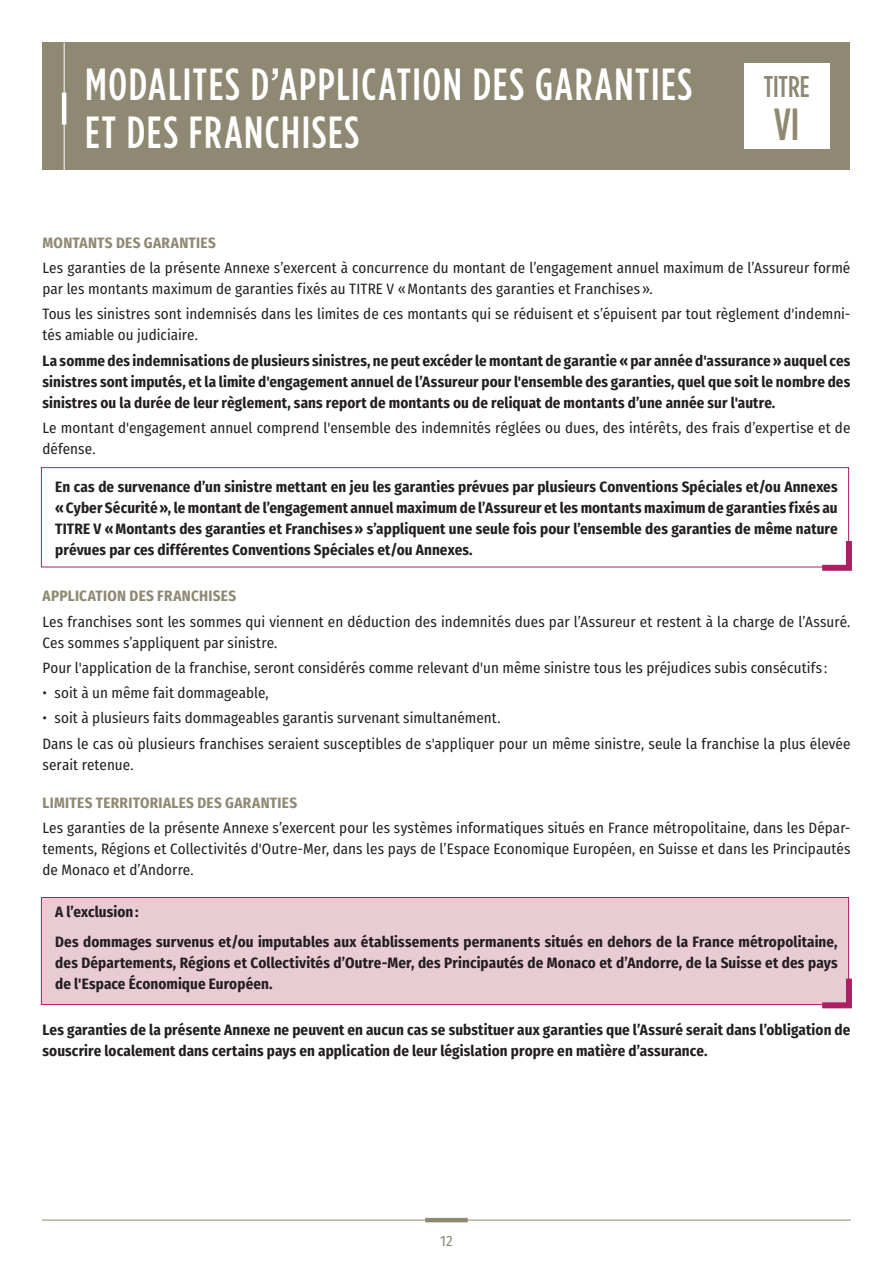
<style>
.page{position:relative;width:893px;height:1263px;background:#fff}
.page>*{position:absolute;margin:0;border:0;box-sizing:border-box;transform-origin:0 0}
.t1{font:500 45px/48px "Gotham Condensed";letter-spacing:.035em;color:#fff}
.t2{font:500 45px "Gotham Condensed";color:#8f8973}
.t3{font:500 30px "Gotham Condensed";letter-spacing:-.005em;color:#8f8973}
.t4{font:15px/21px "Fira Sans Condensed";letter-spacing:.005em;color:#231f20}
.t5{font:700 15px/21px "Fira Sans Condensed";letter-spacing:.005em;color:#231f20}
.t6{font:700 15px "Fira Sans Condensed";letter-spacing:.02em;color:#8f8973}
.t7{font:15px "Fira Sans Condensed";color:#8f8973}
</style>
<div class="page">
<hr style="left:42px;top:1220px;width:809px;height:1px;background:#8f8973">
<hr style="left:425px;top:1218px;width:43px;height:4px;background:#8f8973">
<div style="left:43px;top:43px;width:807px;height:127px;background:#8f8973"></div>
<hr style="left:64px;top:43px;width:1px;height:127px;background:#fff">
<hr style="left:62px;top:93px;width:4px;height:32px;background:#fff">
<div style="left:744px;top:64px;width:85px;height:85px;background:#fff"></div>
<div style="left:41px;top:897px;width:808px;height:108px;background:#e9cbd3;border:1px solid #ac1f62"></div>
<svg style="left:816px;top:972px;width:36px;height:37px"></svg>
<div style="left:41px;top:467px;width:808px;height:100px;border:1px solid #ac1f62"></div>
<svg style="left:816px;top:535px;width:36px;height:36px"></svg>
<h1 class="t1" style="left:85px;top:60px;width:609px">MODALITES D’APPLICATION DES GARANTIES<br>ET DES FRANCHISES</h1>
<h2 class="t3" style="left:764px;top:69px;width:47px">TITRE</h2>
<h1 class="t2" style="left:774px;top:98px;width:27px">VI</h1>
<p class="t6" style="left:43px;top:230px;width:175px">MONTANTS DES GARANTIES</p>
<p class="t4" style="left:43px;top:257px;width:809px">Les garanties de la présente Annexe s’exercent à concurrence du montant de l’engagement annuel maximum de l’Assureur formé par les montants maximum de garanties fixés au TITRE V «Montants des garanties et Franchises».</p>
<p class="t4" style="left:43px;top:303px;width:809px">Tous les sinistres sont indemnisés dans les limites de ces montants qui se réduisent et s’épuisent par tout règlement d'indemni&shy;tés amiable ou judiciaire.</p>
<p class="t5" style="left:43px;top:349px;width:809px;text-align:justify">La somme des indemnisations de plusieurs sinistres, ne peut excéder le montant de garantie «par année d'assurance» auquel ces sinistres sont imputés, et la limite d'engagement annuel de l’Assureur pour l'ensemble des garanties, quel que soit le nombre des sinistres ou la durée de leur règlement, sans report de montants ou de reliquat de montants d’une année sur l'autre.</p>
<p class="t4" style="left:43px;top:417px;width:809px">Le montant d'engagement annuel comprend l'ensemble des indemnités réglées ou dues, des intérêts, des frais d’expertise et de défense.</p>
<p class="t5" style="left:55px;top:475px;width:784px;text-align:justify">En cas de survenance d’un sinistre mettant en jeu les garanties prévues par plusieurs Conventions Spéciales et/ou Annexes «Cyber Sécurité», le montant de l’engagement annuel maximum de l’Assureur et les montants maximum de garanties fixés au TITRE V «Montants des garanties et Franchises» s’appliquent une seule fois pour l’ensemble des garanties de même nature prévues par ces différentes Conventions Spéciales et/ou Annexes.</p>
<p class="t6" style="left:43px;top:584px;width:195px">APPLICATION DES FRANCHISES</p>
<p class="t4" style="left:43px;top:611px;width:809px">Les franchises sont les sommes qui viennent en déduction des indemnités dues par l’Assureur et restent à la charge de l’Assuré.<br>Ces sommes s’appliquent par sinistre.</p>
<p class="t4" style="left:43px;top:657px;width:786px">Pour l'application de la franchise, seront considérés comme relevant d'un même sinistre tous les préjudices subis consécutifs :</p>
<p class="t4" style="left:43px;top:682px;width:228px">• soit à un même fait dommageable,</p>
<p class="t4" style="left:43px;top:705px;width:809px;line-height:25.2px">• soit à plusieurs faits dommageables garantis survenant simultanément.<br>Dans le cas où plusieurs franchises seraient susceptibles de s'appliquer pour un même sinistre, seule la franchise la plus élevée</p>
<p class="t4" style="left:43px;top:753px;width:93px">serait retenue.</p>
<p class="t6" style="left:43px;top:790px;width:256px">LIMITES TERRITORIALES DES GARANTIES</p>
<p class="t4" style="left:43px;top:817px;width:809px;text-align:justify">Les garanties de la présente Annexe s’exercent pour les systèmes informatiques situés en France métropolitaine, dans les Dépar&shy;tements, Régions et Collectivités d'Outre-Mer, dans les pays de l’Espace Economique Européen, en Suisse et dans les Principautés de Monaco et d’Andorre.</p>
<p class="t5" style="left:55px;top:896px;width:784px;line-height:29.5px">A l’exclusion:<br>Des dommages survenus et/ou imputables aux établissements permanents situés en dehors de la France métropolitaine,</p>
<p class="t5" style="left:55px;top:951px;width:784px">des Départements, Régions et Collectivités d’Outre-Mer, des Principautés de Monaco et d’Andorre, de la Suisse et des pays de l'Espace Économique Européen.</p>
<p class="t5" style="left:43px;top:1018px;width:809px">Les garanties de la présente Annexe ne peuvent en aucun cas se substituer aux garanties que l’Assuré serait dans l’obligation de souscrire localement dans certains pays en application de leur législation propre en matière d’assurance.</p>
<p class="t7" style="left:440px;top:1229px;width:14px">12</p>
</div>
